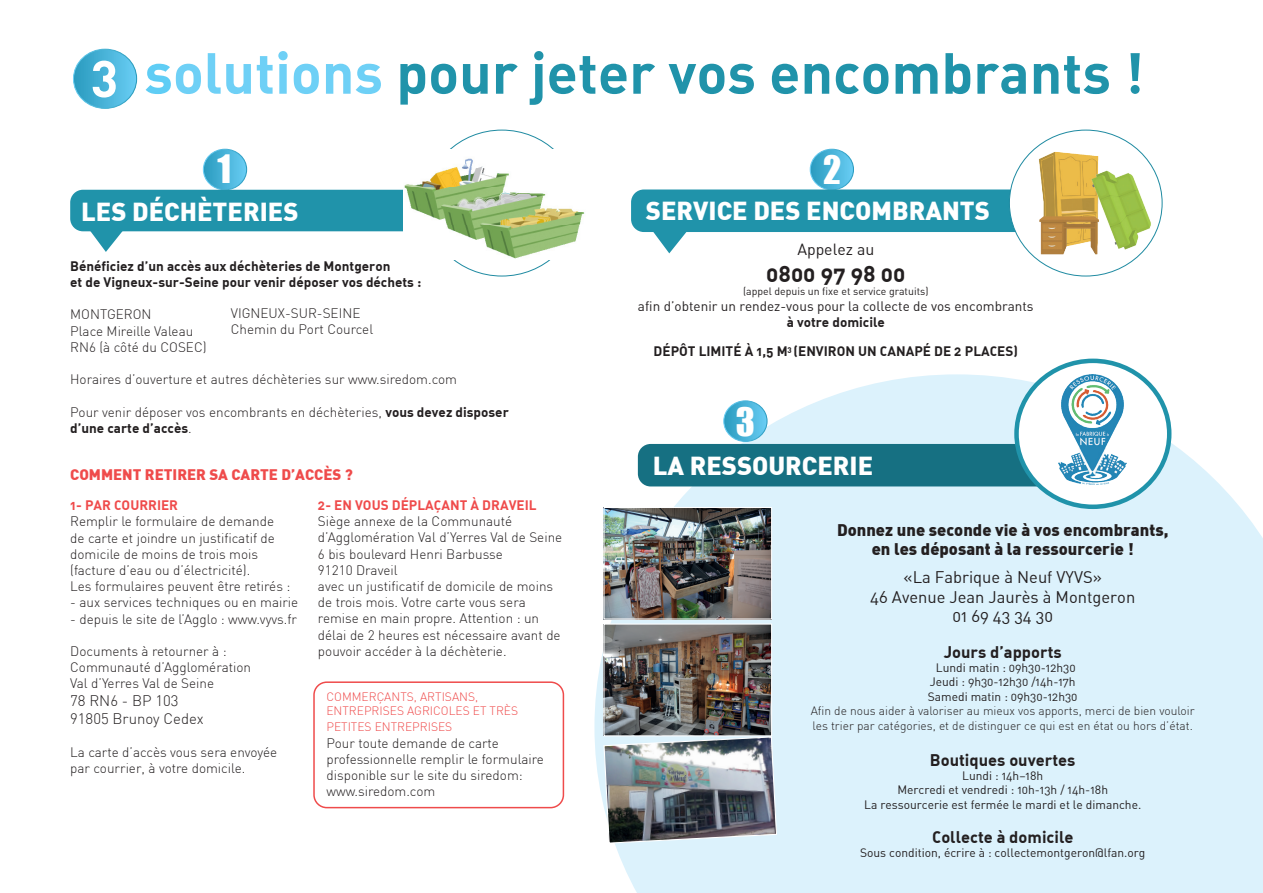
<style>
.page{position:relative;width:1263px;height:893px;background:#fff}
.page>*{position:absolute;margin:0;border:0;box-sizing:border-box;transform-origin:0 0}
.t1{font:700 57px "DIN Alternate";color:#2093aa}
.t2{font:700 51px "DIN Alternate";color:#fff}
.t3{font:36px "Impact";color:#fff}
.t4{font:900 25.5px "DIN";color:#fff}
.t5{font:700 22.5px "DIN Alternate";color:#231f20}
.t6{font:700 19.5px "Segoe UI";letter-spacing:.035em;color:#fff}
.t7{font:900 16.5px "DIN";color:#231f20}
.t8{font:16.5px "DIN Alternate";color:#231f20}
.t9{font:700 16.5px "DIN Alternate";color:#231f20}
.t10{font:15.9px "DIN Alternate";color:#231f20}
.t11{font:900 15px "DIN";color:#ef4b4b}
.t12{font:300 15px "DIN";color:#231f20}
.t13{font:300 13.5px/16.2px "DIN";color:#231f20}
.t14{font:700 13.5px "DIN Alternate";color:#231f20}
.t15{font:13.5px "DIN Alternate";color:#231f20}
.t16{font:700 13.5px "DIN Alternate";color:#ef4b4b}
.t17{font:12px "DIN Alternate";color:#231f20}
.t18{font:300 12px/14.4px "DIN";color:#231f20}
.t19{font:300 12px/14.4px "DIN";color:#ef4b4b}
.t20{font:10.5px "DIN Alternate";color:#231f20}
.s1{color:#5e565c}
.s2{color:#5fcdf5}
.s3{color:#6ed0f6}
.s4{font-family:"DIN Alternate";font-weight:700}
</style>
<div class="page">
<svg style="left:594px;top:374px;width:669px;height:519px;background:#dff3fc"></svg>
<div style="left:313px;top:681px;width:251px;height:127px;border:2px solid #ef4b4b;border-radius:13px"></div>
<img style="left:605px;top:509px;width:165px;height:108px">
<div style="left:603px;top:507px;width:169px;height:112px;border:1px solid #fff"></div>
<img style="left:605px;top:626px;width:165px;height:108px">
<div style="left:603px;top:624px;width:169px;height:112px;border:1px solid #fff"></div>
<img style="left:603px;top:736px;width:175px;height:108px">
<svg style="left:724px;top:401px;width:43px;height:40px;background:#67c0df"></svg>
<div style="left:723px;top:400px;width:44px;height:42px;border:1px solid #fff;border-radius:50%"></div>
<svg style="left:810px;top:149px;width:43px;height:40px"></svg>
<div style="left:810px;top:149px;width:44px;height:41px;border:1px solid #fff;border-radius:50%"></div>
<svg style="left:203px;top:149px;width:44px;height:41px"></svg>
<div style="left:203px;top:149px;width:44px;height:41px;border:1px solid #fff;border-radius:50%"></div>
<div style="left:631px;top:189px;width:491px;height:43px;background:#2093aa;border-radius:13px"></div>
<div style="left:70px;top:190px;width:505px;height:41px;background:#2093aa;border-radius:13px"></div>
<img style="left:403px;top:158px;width:182px;height:101px">
<div style="left:1009px;top:130px;width:153px;height:146px;background:#fff;border-radius:50%"></div>
<img style="left:1024px;top:147px;width:131px;height:112px">
<svg style="left:90px;top:231px;width:33px;height:21px"></svg>
<svg style="left:653px;top:232px;width:34px;height:21px"></svg>
<div style="left:638px;top:444px;width:494px;height:42px;background:#167082;border-radius:13px"></div>
<div style="left:1016px;top:361px;width:153px;height:146px;background:#fff;border-radius:50%"></div>
<div style="left:1014px;top:359px;width:157px;height:150px;border:4px solid #2093aa;border-radius:50%"></div>
<img style="left:1059px;top:374px;width:68px;height:110px">
<svg style="left:73px;top:49px;width:64px;height:59px"></svg>
<div style="left:73px;top:49px;width:64px;height:60px;border:1px solid #fff;border-radius:50%"></div>
<p class="t1" style="left:101px;top:36px;width:1045px"><span class="s1">3</span> <span class="s2">s</span><span class="s3">olutions</span> pour jeter vos encombrants !</p>
<p class="t2" style="left:91px;top:40px;width:29px">3</p>
<p class="t3" style="left:217px;top:141px;width:15px">1</p>
<p class="t3" style="left:823px;top:142px;width:20px">2</p>
<p class="t6" style="left:727px;top:182px;width:156px">ENCOMBRANTS</p>
<p class="t4" style="left:81px;top:195px;width:219px">LES DÉCHÈTERIES</p>
<p class="t4" style="left:646px;top:194px;width:345px">SERVICE DES ENCOMBRANTS</p>
<p class="t14" style="left:70px;top:257px;width:322px">Bénéficiez d’un accès aux déchèteries de Montgeron</p>
<p class="t14" style="left:70px;top:273px;width:353px">et de Vigneux-sur-Seine pour venir déposer vos déchets :</p>
<p class="t13" style="left:70px;top:306px;width:83px">MONTGERON</p>
<p class="t13" style="left:70px;top:322px;width:125px">Place Mireille Valeau</p>
<p class="t13" style="left:70px;top:339px;width:138px">RN6 (à côté du COSEC)</p>
<p class="t13" style="left:70px;top:371px;width:388px">Horaires d’ouverture et autres déchèteries sur www.siredom.com</p>
<p class="t13" style="left:70px;top:403px;width:440px">Pour venir déposer vos encombrants en déchèteries, <span class="s4">vous devez disposer d’une carte d’accès</span>.</p>
<p class="t13" style="left:231px;top:305px;width:131px">VIGNEUX-SUR-SEINE</p>
<p class="t13" style="left:231px;top:321px;width:144px">Chemin du Port Courcel</p>
<p class="t11" style="left:70px;top:465px;width:284px">COMMENT RETIRER SA CARTE D’ACCÈS ?</p>
<p class="t16" style="left:70px;top:496px;width:109px">1- PAR COURRIER</p>
<p class="t13" style="left:70px;top:513px;width:206px">Remplir le formulaire de demande de carte et joindre un justificatif de domicile de moins de trois mois (facture d’eau ou d’électricité).</p>
<p class="t13" style="left:70px;top:578px;width:222px">Les formulaires peuvent être retirés :</p>
<p class="t13" style="left:70px;top:594px;width:230px">- aux services techniques ou en mairie</p>
<p class="t13" style="left:70px;top:610px;width:228px">- depuis le site de l’Agglo : www.vyvs.fr</p>
<p class="t13" style="left:70px;top:643px;width:158px">Documents à retourner à :</p>
<p class="t13" style="left:70px;top:659px;width:182px">Communauté d’Agglomération</p>
<p class="t13" style="left:70px;top:675px;width:146px">Val d’Yerres Val de Seine</p>
<p class="t12" style="left:70px;top:692px;width:110px">78 RN6 - BP 103</p>
<p class="t12" style="left:70px;top:710px;width:135px">91805 Brunoy Cedex</p>
<p class="t13" style="left:70px;top:744px;width:209px">La carte d’accès vous sera envoyée par courrier, à votre domicile.</p>
<p class="t16" style="left:318px;top:496px;width:220px">2- EN VOUS DÉPLAÇANT À DRAVEIL</p>
<p class="t13" style="left:318px;top:513px;width:246px">Siège annexe de la Communauté d’Agglomération Val d’Yerres Val de Seine</p>
<p class="t13" style="left:318px;top:545px;width:186px">6 bis boulevard Henri Barbusse</p>
<p class="t13" style="left:318px;top:562px;width:81px">91210 Draveil</p>
<p class="t13" style="left:318px;top:578px;width:244px">avec un justificatif de domicile de moins de trois mois. Votre carte vous sera remise en main propre. Attention : un délai de 2 heures est nécessaire avant de pouvoir accéder à la déchèterie.</p>
<p class="t19" style="left:326px;top:689px;width:193px">COMMERÇANTS, ARTISANS,<br>ENTREPRISES AGRICOLES ET TRÈS</p>
<p class="t19" style="left:326px;top:720px;width:127px">PETITES ENTREPRISES</p>
<p class="t13" style="left:326px;top:734px;width:219px">Pour toute demande de carte professionnelle remplir le formulaire disponible sur le site du siredom:</p>
<p class="t13" style="left:326px;top:783px;width:110px">www.siredom.com</p>
<p class="t10" style="left:797px;top:240px;width:78px">Appelez au</p>
<p class="t5" style="left:766px;top:260px;width:141px">0800 97 98 00</p>
<p class="t20" style="left:743px;top:285px;width:187px">(appel depuis un fixe et service gratuits)</p>
<p class="t15" style="left:638px;top:298px;width:397px">afin d’obtenir un rendez-vous pour la collecte de vos encombrants</p>
<p class="t14" style="left:787px;top:314px;width:100px">à votre domicile</p>
<p class="t14" style="left:654px;top:343px;width:366px">DÉPÔT LIMITÉ À 1,5 M<sup>3</sup> (ENVIRON UN CANAPÉ DE 2 PLACES)</p>
<p class="t3" style="left:736px;top:394px;width:21px">3</p>
<p class="t4" style="left:653px;top:448px;width:222px">LA RESSOURCERIE</p>
<p class="t7" style="left:837px;top:519px;width:333px">Donnez une seconde vie à vos encombrants,</p>
<p class="t7" style="left:872px;top:538px;width:264px">en les déposant à la ressourcerie !</p>
<p class="t8" style="left:903px;top:567px;width:200px">«La Fabrique à Neuf VYVS»</p>
<p class="t8" style="left:870px;top:586px;width:267px">46 Avenue Jean Jaurès à Montgeron</p>
<p class="t8" style="left:952px;top:606px;width:102px">01 69 43 34 30</p>
<p class="t9" style="left:944px;top:641px;width:120px">Jours d’apports</p>
<p class="t17" style="left:936px;top:660px;width:141px">Lundi matin : 09h30-12h30</p>
<p class="t17" style="left:930px;top:675px;width:147px">Jeudi : 9h30-12h30 /14h-17h</p>
<p class="t17" style="left:928px;top:689px;width:151px">Samedi matin : 09h30-12h30</p>
<p class="t18" style="left:811px;top:704px;width:386px">Afin de nous aider à valoriser au mieux vos apports, merci de bien vouloir les trier par catégories, et de distinguer ce qui est en état ou hors d’état.</p>
<p class="t9" style="left:930px;top:749px;width:147px">Boutiques ouvertes</p>
<p class="t17" style="left:962px;top:768px;width:83px">Lundi : 14h–18h</p>
<p class="t17" style="left:897px;top:783px;width:212px">Mercredi et vendredi : 10h-13h / 14h-18h</p>
<p class="t17" style="left:864px;top:797px;width:279px">La ressourcerie est fermée le mardi et le dimanche.</p>
<p class="t9" style="left:932px;top:826px;width:143px">Collecte à domicile</p>
<p class="t17" style="left:860px;top:846px;width:287px">Sous condition, écrire à : collectemontgeron@lfan.org</p>
</div>
